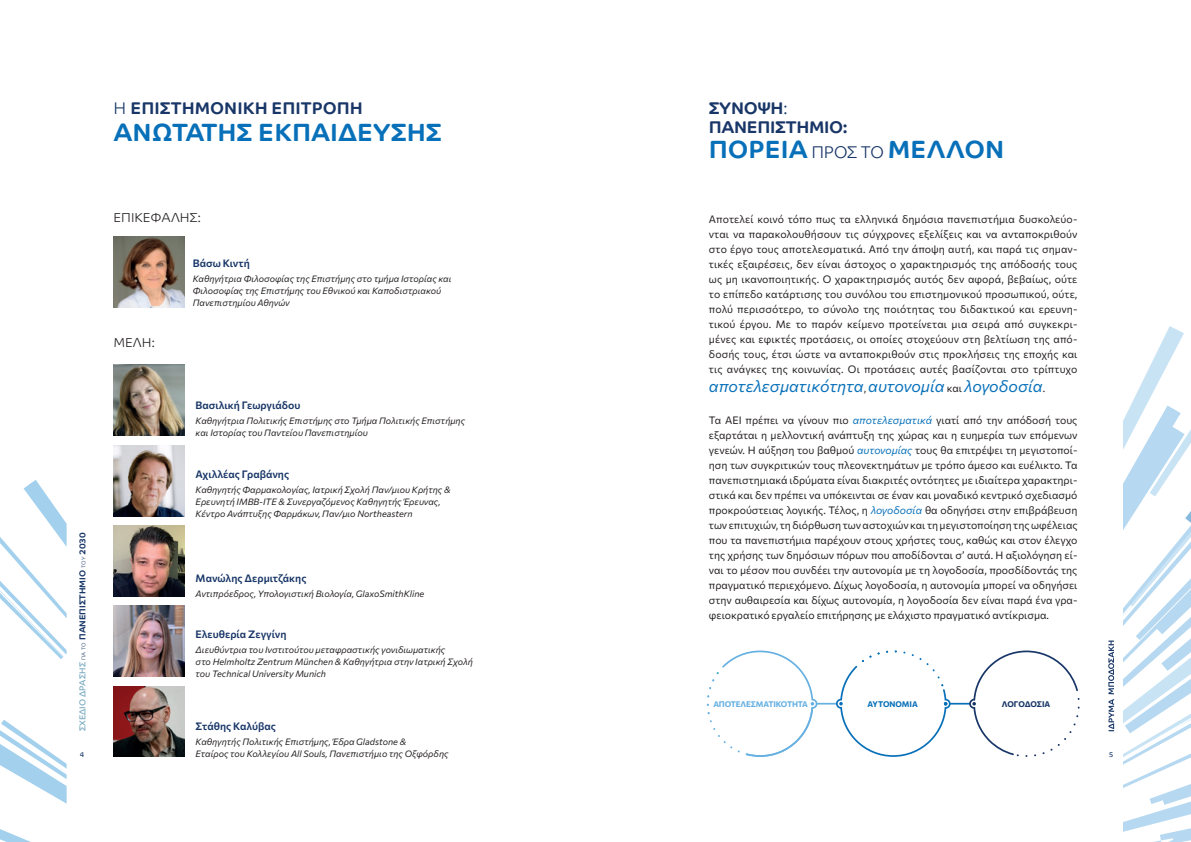
<style>
.page{position:relative;width:1191px;height:842px;background:#fff}
.page>*{position:absolute;margin:0;border:0;box-sizing:border-box;transform-origin:0 0}
.title_2{font:700 25px "Co Text";color:#0870b9}
.title_2-2{font:700 17px "Co Text";color:#183667}
.title_2-3{font:700 17px "Co Text";letter-spacing:-.02em;color:#183667}
.main_text_2{font:16px "Commissioner";color:#0870b9}
.subtitle__3{font:300 13px "Co Text";color:#231f20}
.main_text_3{font:10.5px/15px "Commissioner";color:#231f20;text-align:justify}
.main_text_2-2{font:10.5px/15px "Commissioner";letter-spacing:.01em;color:#231f20}
.name{font:600 10.5px "Commissioner";color:#183667}
.idiothta{font:9px/12px "Commissioner";color:#231f20}
.t1{font:700 8.6px "Co Text";color:#183667}
.main_text_2-3{font:700 8px "Commissioner";letter-spacing:-.02em;color:#67b1e2}
.main_text_2-4{font:700 8px "Commissioner";color:#0870b9}
.main_text_2-5{font:700 8px "Commissioner";letter-spacing:-.02em;color:#183667}
.t2{font:7px "Co Text";color:#183667}
.s1{font-weight:300}
.s2{font-weight:400;color:#76a9c0}
.s3{font-weight:300;font-size:5.4px}
.s4{font-weight:300;font-size:17px;color:#183667}
.s5{font-size:10.5px;color:#231f20}
.s6{color:#0870b9}
</style>
<div class="page">
<svg style="left:1123px;top:326px;width:68px;height:516px"></svg>
<svg style="left:1108px;top:640px;width:6px;height:91px"></svg>
<svg style="left:0;top:480px;width:67px;height:362px"></svg>
<img style="left:113px;top:365px;width:71px;height:71px">
<img style="left:113px;top:525px;width:71px;height:71px">
<img style="left:113px;top:445px;width:71px;height:71px">
<img style="left:113px;top:606px;width:71px;height:71px">
<img style="left:113px;top:686px;width:71px;height:71px">
<img style="left:113px;top:237px;width:71px;height:71px">
<svg style="left:707px;top:650px;width:372px;height:107px"></svg>
<p class="title_2-2" style="left:113px;top:98px;width:248px"><span class="s1">Η</span> ΕΠΙΣΤΗΜΟΝΙΚΉ ΕΠΙΤΡΟΠΉ</p>
<p class="title_2" style="left:113px;top:118px;width:330px">ΑΝΩΤΑΤΗΣ ΕΚΠΑΙΔΕΥΣΗΣ</p>
<p class="t1" style="left:77px;top:731px;width:200px;rotate:-90deg"><span class="s2">ΣΧΈΔΙΟ ΔΡΆΣΗΣ</span> <span class="s3">ΓΙΑ ΤΟ</span> ΠΑΝΕΠΙΣΤΗΜΙΟ <span class="s3">ΤΟΥ</span> 2030</p>
<p class="t2" style="left:80px;top:750px;width:6px">4</p>
<p class="subtitle__3" style="left:113px;top:209px;width:89px">EΠΙΚΕΦΑΛΗΣ:</p>
<p class="subtitle__3" style="left:113px;top:335px;width:43px">ΜΕΛΗ:</p>
<p class="name" style="left:193px;top:255px;width:58px">Βάσω Κιντή</p>
<p class="idiothta" style="left:193px;top:272px;width:260px">Καθηγήτρια Φιλοσοφίας της Επιστήμης στο τμήμα Ιστορίας και<br>Φιλοσοφίας της Επιστήμης του Εθνικού και Καποδιστριακού<br>Πανεπιστημίου Αθηνών</p>
<p class="name" style="left:196px;top:397px;width:106px">Βασιλική Γεωργιάδου</p>
<p class="idiothta" style="left:196px;top:414px;width:271px">Καθηγήτρια Πολιτικής Επιστήμης στο Τμήμα Πολιτικής Επιστήμης και Ιστορίας του Παντείου Πανεπιστημίου</p>
<p class="name" style="left:196px;top:466px;width:95px">Αχιλλέας Γραβάνης</p>
<p class="idiothta" style="left:196px;top:483px;width:256px">Καθηγητής Φαρμακολογίας, Ιατρική Σχολή Παν/μιου Κρήτης &amp;<br>Ερευνητή ΙΜΒΒ-ΙΤΕ &amp; Συνεργαζόμενος Καθηγητής Έρευνας,<br>Κέντρο Ανάπτυξης Φαρμάκων, Παν/μιο Northeastern</p>
<p class="name" style="left:196px;top:570px;width:112px">Μανώλης Δερμιτζάκης</p>
<p class="idiothta" style="left:196px;top:587px;width:230px">Αντιπρόεδρος, Υπολογιστική Βιολογία, GlaxoSmithKline</p>
<p class="name" style="left:196px;top:626px;width:92px">Ελευθερία Ζεγγίνη</p>
<p class="idiothta" style="left:196px;top:643px;width:279px">Διευθύντρια του Ινστιτούτου μεταφραστικής γονιδιωματικής<br>στο Helmholtz Zentrum München &amp; Καθηγήτρια στην Ιατρική Σχολή του Technical University Munich</p>
<p class="name" style="left:196px;top:718px;width:82px">Στάθης Καλύβας</p>
<p class="idiothta" style="left:196px;top:735px;width:254px">Καθηγητής Πολιτικής Επιστήμης, Έδρα Gladstone &amp;<br>Εταίρος του Κολλεγίου All Souls, Πανεπιστήμιο της Οξφόρδης</p>
<p class="title_2-2" style="left:709px;top:98px;width:80px">ΣΎΝΟΨΗ<span class="s1">:</span></p>
<p class="title_2-3" style="left:709px;top:117px;width:140px">ΠΑΝΕΠΙΣΤΗΜΙΟ:</p>
<p class="title_2" style="left:709px;top:135px;width:297px">ΠΟΡΕΙΑ <span class="s4">ΠΡΟΣ ΤΟ</span> ΜΕΛΛΟΝ</p>
<p class="main_text_2-2" style="left:709px;top:211px;width:370px">Αποτελεί κοινό τόπο πως τα ελληνικά δημόσια πανεπιστήμια δυσκολεύο&shy;νται να παρακολουθήσουν τις σύγχρονες εξελίξεις και να ανταποκριθούν στο έργο τους αποτελεσματικά. Από την άποψη αυτή, και παρά τις σημαν&shy;τικές εξαιρέσεις, δεν είναι άστοχος ο χαρακτηρισμός της απόδοσής τους ως μη ικανοποιητικής. O χαρακτηρισμός αυτός δεν αφορά, βεβαίως, ούτε το επίπεδο κατάρτισης του συνόλου του επιστημονικού προσωπικού, ούτε, πολύ περισσότερο, το σύνολο της ποιότητας του διδακτικού και ερευνη&shy;τικού έργου. Με το παρόν κείμενο προτείνεται μια σειρά από συγκεκρι&shy;μένες και εφικτές προτάσεις, οι οποίες στοχεύουν στη βελτίωση της από&shy;δοσής τους, έτσι ώστε να ανταποκριθούν στις προκλήσεις της εποχής και τις ανάγκες της κοινωνίας. Οι προτάσεις αυτές βασίζονται στο τρίπτυχο</p>
<p class="main_text_2" style="left:709px;top:374px;width:338px">αποτελεσματικότητα<span class="s5">,</span> αυτονομία <span class="s5">και</span> λογοδοσία<span class="s5">.</span></p>
<p class="main_text_3" style="left:709px;top:412px;width:370px">Τα ΑΕΙ πρέπει να γίνουν πιο <span class="s6">αποτελεσματικά</span> γιατί από την απόδοσή τους εξαρτάται η μελλοντική ανάπτυξη της χώρας και η ευημερία των επόμενων γενεών. Η αύξηση του βαθμού <span class="s6">αυτονομίας</span> τους θα επιτρέψει τη μεγιστοποί&shy;ηση των συγκριτικών τους πλεονεκτημάτων με τρόπο άμεσο και ευέλικτο. Τα πανεπιστημιακά ιδρύματα είναι διακριτές οντότητες με ιδιαίτερα χαρακτηρι&shy;στικά και δεν πρέπει να υπόκεινται σε έναν και μοναδικό κεντρικό σχεδιασμό προκρούστειας λογικής. Τέλος, η <span class="s6">λογοδοσία</span> θα οδηγήσει στην επιβράβευση των επιτυχιών, τη διόρθωση των αστοχιών και τη μεγιστοποίηση της ωφέλειας που τα πανεπιστήμια παρέχουν στους χρήστες τους, καθώς και στον έλεγχο της χρήσης των δημόσιων πόρων που αποδίδονται σ’ αυτά. Η αξιολόγηση εί&shy;ναι το μέσον που συνδέει την αυτονομία με τη λογοδοσία, προσδίδοντάς της πραγματικό περιεχόμενο. Δίχως λογοδοσία, η αυτονομία μπορεί να οδηγήσει στην αυθαιρεσία και δίχως αυτονομία, η λογοδοσία δεν είναι παρά ένα γρα&shy;φειοκρατικό εργαλείο επιτήρησης με ελάχιστο πραγματικό αντίκρισμα.</p>
<p class="main_text_2-3" style="left:713px;top:698px;width:96px">ΑΠΟΤΕΛΕΣΜΑΤΙΚΌΤΗΤΑ</p>
<p class="main_text_2-4" style="left:867px;top:698px;width:52px">ΑΥΤΟΝΟΜΊΑ</p>
<p class="main_text_2-5" style="left:1002px;top:698px;width:50px">ΛΟΓΟΔΟΣΊΑ</p>
<p class="t2" style="left:1108px;top:750px;width:6px">5</p>
</div>
